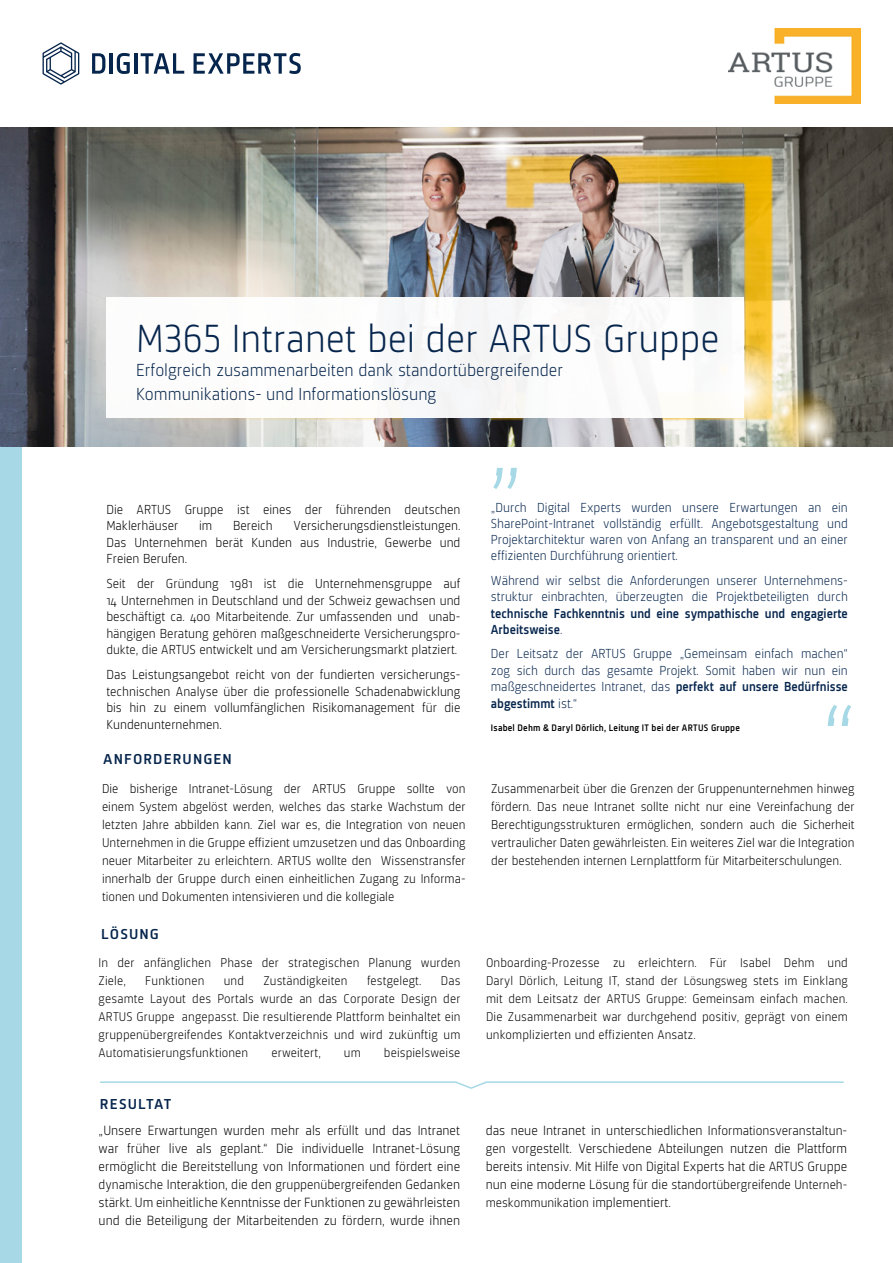
<style>
.page{position:relative;width:893px;height:1263px;background:#fff}
.page>*{position:absolute;margin:0;border:0;box-sizing:border-box;transform-origin:0 0}
.t1{font:300 40.5px "Sinews Sans Pro";color:#06254c}
.t2{font:300 18px/24px "Sinews Sans Pro";color:#06254c}
.t3{font:500 14.85px "Sinews Sans Pro";letter-spacing:.065em;color:#06254c;scale:1.11 1}
.t4{font:300 13.8px/18px "Sinews Sans Pro";color:#000;text-align:justify}
.t5{font:300 13.5px/16.5px "Sinews Sans Pro";color:#000;text-align:justify}
.t6{font:300 13.5px/16.2px "Sinews Sans Pro";color:#06254c;text-align:justify}
.t7{font:500 13.5px/16.2px "Sinews Sans Pro";color:#06254c}
.t8{font:300 13.2px/18px "Sinews Sans Pro";color:#000;text-align:justify}
.t9{font:300 13.05px/18px "Sinews Sans Pro";letter-spacing:.01em;color:#000;text-align:justify}
.t10{font:500 9.75px "Sinews Sans Pro";letter-spacing:.025em;color:#000}
.s1{font-size:13.2px}
.s2{font-size:13.8px}
.s3{font-weight:300}
.s4{font-weight:500}
.s5{font-size:12.75px}
.s6{font-size:13.5px}
</style>
<div class="page">
<svg style="left:43px;top:42px;width:36px;height:43px"></svg>
<svg style="left:92px;top:53px;width:13px;height:21px"></svg>
<hr style="left:110px;top:53px;width:3px;height:21px;background:#06254c">
<svg style="left:117px;top:53px;width:13px;height:21px"></svg>
<hr style="left:134px;top:53px;width:3px;height:21px;background:#06254c">
<svg style="left:141px;top:53px;width:43px;height:21px"></svg>
<svg style="left:194px;top:53px;width:107px;height:21px"></svg>
<div style="left:0;top:446px;width:21px;height:817px;background:#a6d9e5"></div>
<img style="left:0;top:128px;width:893px;height:318px">
<div style="left:106px;top:298px;width:638px;height:120px;background:#fff"></div>
<img style="left:729px;top:28px;width:132px;height:76px">
<svg style="left:493px;top:468px;width:24px;height:21px"></svg>
<svg style="left:828px;top:705px;width:23px;height:21px"></svg>
<svg style="left:100px;top:1081px;width:744px;height:8px"></svg>
<h1 class="t1" style="left:136px;top:317px;width:585px">M365 Intranet bei der ARTUS Gruppe</h1>
<h2 class="t2" style="left:136px;top:358px;width:429px">Erfolgreich zusammenarbeiten dank standortübergreifender<br>Kommunikations- und Informationslösung</h2>
<p class="t5" style="left:106px;top:501px;width:356px">Die ARTUS Gruppe ist eines der führenden deutschen<br>Maklerhäuser</p>
<p class="t5" style="left:106px;top:517px;width:356px;text-indent:187px">Versicherungsdienstleistungen.<br>Das Unternehmen berät Kunden aus Industrie, Gewerbe und Freien Berufen.</p>
<p class="t5" style="left:106px;top:575px;width:356px">Seit der Gründung 1981 ist die Unternehmensgruppe auf 14 Unternehmen in Deutschland und der Schweiz gewachsen und beschäftigt ca. 400 Mitarbeitende. Zur umfassenden und unab&shy;hängigen Beratung gehören maßgeschneiderte <span class="s1">Versicherungspro&shy;dukte</span>, die ARTUS entwickelt und am Versicherungsmarkt platziert.</p>
<p class="t5" style="left:106px;top:666px;width:356px">Das <span class="s2">Leistungsangebot</span> reicht von der fundierten versicherungs&shy;technischen Analyse über die professionelle Schadenabwicklung bis hin zu einem vollumfänglichen Risikomanagement für die Kundenunternehmen.</p>
<p class="t5" style="left:199px;top:517px;width:15px">im</p>
<p class="t5" style="left:233px;top:517px;width:41px">Bereich</p>
<p class="t3" style="left:103px;top:751px;width:117px">ANFORDERUNGEN</p>
<p class="t6" style="left:491px;top:499px;width:358px">„Durch Digital Experts wurden unsere Erwartungen an ein SharePoint-Intranet vollständig erfü llt. Angebotsgestaltung und Projektarchitektur waren von Anfang an transparent und an einer effizienten Durchführung orientiert.</p>
<p class="t6" style="left:491px;top:572px;width:358px">Während wir selbst die Anforderungen unserer Unternehmens&shy;struktur einbrachten, überzeugten die Projektbeteiligten durch</p>
<p class="t7" style="left:491px;top:605px;width:358px">technische Fachkenntnis und eine sympathische und engagierte<br>Arbeitsweise<span class="s3">.</span></p>
<p class="t6" style="left:491px;top:646px;width:358px">Der Leitsatz der ARTUS Gruppe „Gemeinsam einfach machen“ zog sich durch das gesamte Projekt. Somit haben wir nun ein maßgeschneidertes Intranet, das <span class="s4">perfekt auf unsere Bedürfnisse abgestimmt</span> ist.“</p>
<p class="t10" style="left:491px;top:723px;width:251px">Isabel Dehm &amp; Daryl Dörlich, Leitung IT bei der ARTUS Gruppe</p>
<p class="t8" style="left:102px;top:779px;width:365px">Die bisherige Intranet-Lösung der ARTUS Gruppe sollte von einem System abgelöst werden, welches das starke Wachstum der letzten Jahre abbilden kann. Ziel war es, die Integration von neuen Unternehmen in die Gruppe effizient umzusetzen und das Onboarding neuer Mitarbeiter zu erleichtern. ARTUS wollte den Wissenstransfer innerhalb der Gruppe durch einen einheitlichen Zugang zu Informa&shy;tionen und Dokumenten intensivieren und die kollegiale</p>
<p class="t8" style="left:491px;top:779px;width:365px">Zusammenarbeit über die Grenzen der Gruppenunternehmen hinweg fördern. Das neue Intranet sollte nicht nur eine Vereinfachung der Berechtigungsstrukturen ermöglichen, sondern auch die Sicherheit vertraulicher Daten gewährleisten. Ein weiteres Ziel war die Integration der bestehenden internen Lernplattform für Mitarbeiterschulungen.</p>
<p class="t3" style="left:101px;top:926px;width:54px">LÖSUNG</p>
<p class="t9" style="left:99px;top:953px;width:363px">In der anfänglichen Phase der strategischen Planung wurden<br>Ziele,</p>
<p class="t9" style="left:145px;top:971px;width:61px">Funktionen</p>
<p class="t9" style="left:224px;top:971px;width:22px">und</p>
<p class="t9" style="left:263px;top:971px;width:86px">Zuständigkeiten</p>
<p class="t9" style="left:367px;top:971px;width:56px">festgelegt.</p>
<p class="t9" style="left:99px;top:971px;width:363px;text-indent:342px">Das gesamte Layout des Portals wurde an das Corporate Design der ARTUS Gruppe angepasst. Die resultierende Plattform beinhaltet ein gruppenü bergreifendes Kontaktverzeichnis und wird zukünftig um Automatisierungsfunktionen</p>
<p class="t9" style="left:271px;top:1043px;width:51px">erweitert,</p>
<p class="t9" style="left:344px;top:1043px;width:18px">um</p>
<p class="t9" style="left:384px;top:1043px;width:78px">beispielsweise</p>
<p class="t3" style="left:100px;top:1096px;width:66px">RESULTAT</p>
<p class="t4" style="left:99px;top:1121px;width:363px">„Unsere Erwartungen wurden mehr als erfüllt und das Intranet war früher live als geplant.“ Die individuelle Intranet-Lösung ermöglicht die Bereitstellung von Informationen und fördert eine</p>
<p class="t5" style="left:99px;top:1176px;width:363px">dynamische <span class="s2">Interaktion, die den</span> gruppenübergreifenden <span class="s2">Gedanken</span></p>
<p class="t4" style="left:99px;top:1193px;width:363px">stärkt. Um einheitliche Kenntnisse der Funktionen zu gewährleisten und die Beteiligung der Mitarbeitenden zu fördern, wurde ihnen</p>
<p class="t9" style="left:486px;top:953px;width:363px">Onboarding-Prozesse zu erleichtern. Für Isabel Dehm und Daryl Dörlich, Leitung IT, stand der <span class="s5">Lösungsweg</span> stets im Einklang mit dem Leitsatz der ARTUS Gruppe: Gemeinsam einfach machen.<br>Die Zusammenarbeit war durchgehend positiv, geprägt von einem unkomplizierten und effizienten Ansatz.</p>
<p class="t4" style="left:486px;top:1121px;width:363px">das neue Intranet in unterschiedlichen <span class="s6">Informationsveranstaltun&shy;gen</span> vorgestellt. Verschiedene Abteilungen nutzen die Plattform bereits intensiv. Mit Hilfe von Digital Experts hat die ARTUS Gruppe nun eine moderne Lösung für die <span class="s6">standortübergreifende</span> <span class="s1">Unterneh-</span></p>
<p class="t8" style="left:486px;top:1193px;width:187px">meskommunikation <span class="s2">implementiert.</span></p>
</div>
